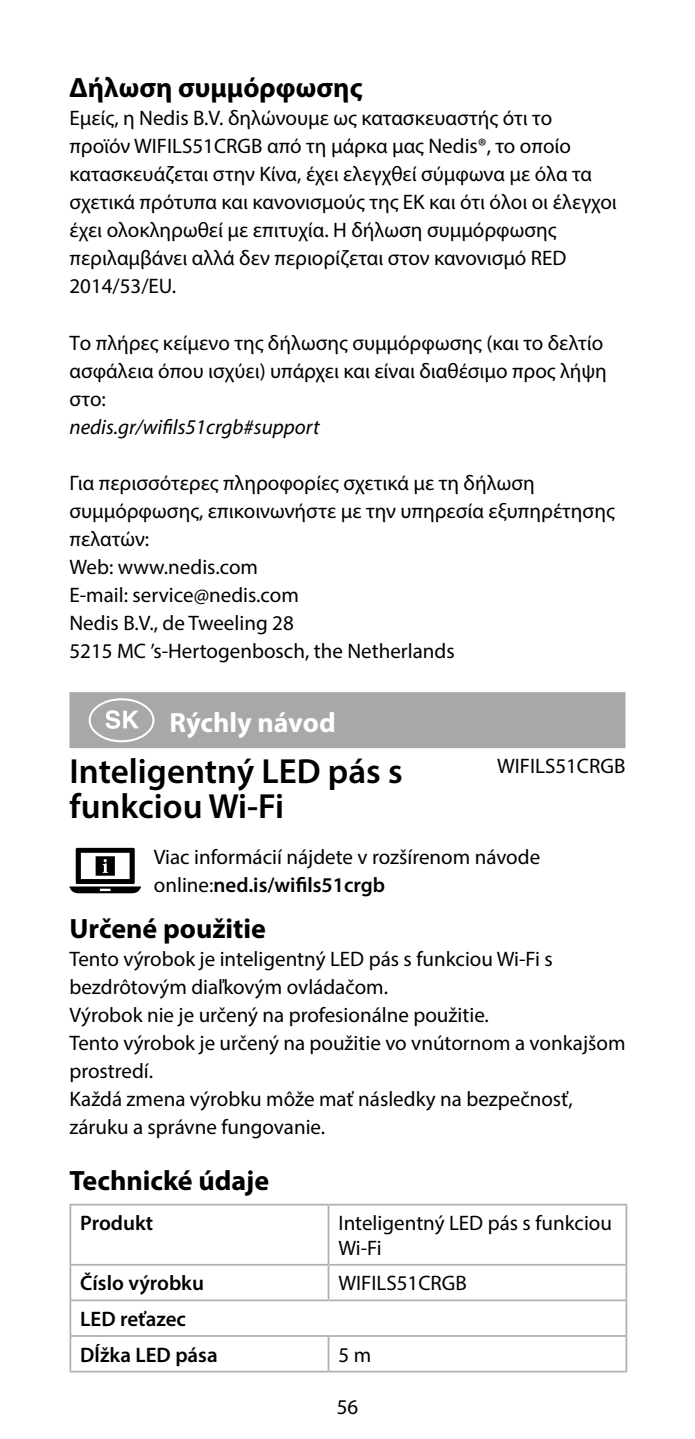
<style>
.page{position:relative;width:695px;height:1439px;background:#fff}
.page>*{position:absolute;margin:0;border:0;box-sizing:border-box;transform-origin:0 0}
.t1{font:63px "manualise countrycodes";color:#fff}
.t2{font:600 35px/35px "Myriad Pro";color:#000}
.t3{font:700 28px "Myriad Pro";color:#000}
.t4{font:700 28px "Myriad Pro";color:#fff}
.t5{font:21px/28px "Myriad Pro";color:#000}
.t6{font:600 21px/35.7px "Myriad Pro";color:#000}
.t7{font:italic 21px "Myriad Pro";color:#000}
.s1{font-weight:600}
</style>
<div class="page">
<div style="left:69px;top:692px;width:556px;height:56px;background:#a8a8a7"></div>
<svg style="left:69px;top:848px;width:72px;height:45px"></svg>
<hr style="left:69px;top:1203px;width:259px;height:2px;background:#abb2b0">
<hr style="left:69px;top:1205px;width:2px;height:59px;background:#abb2b0">
<hr style="left:328px;top:1203px;width:299px;height:2px;background:#abb2b0">
<hr style="left:327px;top:1205px;width:2px;height:59px;background:#abb2b0">
<hr style="left:625px;top:1205px;width:2px;height:59px;background:#abb2b0">
<hr style="left:69px;top:1264px;width:259px;height:1px;background:#abb2b0">
<hr style="left:69px;top:1265px;width:2px;height:34px;background:#abb2b0">
<hr style="left:328px;top:1264px;width:299px;height:1px;background:#abb2b0">
<hr style="left:327px;top:1265px;width:2px;height:34px;background:#abb2b0">
<hr style="left:625px;top:1265px;width:2px;height:34px;background:#abb2b0">
<hr style="left:69px;top:1299px;width:259px;height:2px;background:#abb2b0">
<hr style="left:69px;top:1301px;width:2px;height:34px;background:#abb2b0">
<hr style="left:328px;top:1299px;width:299px;height:2px;background:#abb2b0">
<hr style="left:625px;top:1301px;width:2px;height:34px;background:#abb2b0">
<hr style="left:69px;top:1335px;width:259px;height:1px;background:#abb2b0">
<hr style="left:69px;top:1336px;width:2px;height:34px;background:#abb2b0">
<hr style="left:328px;top:1335px;width:299px;height:1px;background:#abb2b0">
<hr style="left:327px;top:1336px;width:2px;height:34px;background:#abb2b0">
<hr style="left:625px;top:1336px;width:2px;height:34px;background:#abb2b0">
<hr style="left:69px;top:1370px;width:259px;height:2px;background:#abb2b0">
<hr style="left:328px;top:1370px;width:299px;height:2px;background:#abb2b0">
<h3 class="t3" style="left:69px;top:70px;width:294px">Δήλωση συμμόρφωσης</h3>
<p class="t5" style="left:69px;top:104px;width:549px">Εμείς, η Nedis B.V. δηλώνουμε ως κατασκευαστής ότι το προϊόν WIFILS51CRGB από τη μάρκα μας Nedis®, το οποίο κατασκευάζεται στην Κίνα, έχει ελεγχθεί σύμφωνα με όλα τα σχετικά πρότυπα και κανονισμούς της ΕΚ και ότι όλοι οι έλεγχοι έχει ολοκληρωθεί με επιτυχία. Η δήλωση συμμόρφωσης περιλαμβάνει αλλά δεν περιορίζεται στον κανονισμό RED 2014/53/EU.</p>
<p class="t5" style="left:69px;top:328px;width:539px">Το πλήρες κείμενο της δήλωσης συμμόρφωσης (και το δελτίο ασφάλεια όπου ισχύει) υπάρχει και είναι διαθέσιμο προς λήψη στο:</p>
<p class="t7" style="left:69px;top:413px;width:252px">nedis.gr/wifils51crgb#support</p>
<p class="t5" style="left:69px;top:468px;width:546px">Για περισσότερες πληροφορίες σχετικά με τη δήλωση συμμόρφωσης, επικοινωνήστε με την υπηρεσία εξυπηρέτησης πελατών:<br>Web: www.nedis.com<br>E-mail: service@nedis.com<br>Nedis B.V., de Tweeling 28<br>5215 MC ’s-Hertogenbosch, the Netherlands</p>
<h1 class="t1" style="left:79px;top:683px;width:86px">1</h1>
<h3 class="t4" style="left:169px;top:704px;width:168px">Rýchly návod</h3>
<h2 class="t2" style="left:69px;top:753px;width:334px">Inteligentný LED pás s funkciou Wi-Fi</h2>
<p class="t5" style="left:497px;top:751px;width:130px">WIFILS51CRGB</p>
<p class="t5" style="left:154px;top:842px;width:388px">Viac informácií nájdete v rozšírenom návode online:<span class="s1">ned.is/wifils51crgb</span></p>
<h3 class="t3" style="left:69px;top:910px;width:198px">Určené použitie</h3>
<p class="t5" style="left:69px;top:944px;width:557px">Tento výrobok je inteligentný LED pás s funkciou Wi-Fi s bezdrôtovým diaľkovým ovládačom.<br>Výrobok nie je určený na profesionálne použitie.<br>Tento výrobok je určený na použitie vo vnútornom a vonkajšom prostredí.<br>Každá zmena výrobku môže mať následky na bezpečnosť, záruku a správne fungovanie.</p>
<h3 class="t3" style="left:69px;top:1162px;width:201px">Technické údaje</h3>
<p class="t6" style="left:80px;top:1205px;width:74px">Produkt</p>
<p class="t5" style="left:338px;top:1210px;width:275px;line-height:24.5px">Inteligentný LED pás s funkciou<br>Wi-Fi</p>
<p class="t6" style="left:80px;top:1265px;width:125px">Číslo výrobku</p>
<p class="t5" style="left:338px;top:1269px;width:130px">WIFILS51CRGB</p>
<p class="t6" style="left:80px;top:1300px;width:139px">LED reťazec<br>Dĺžka LED pása</p>
<p class="t5" style="left:338px;top:1340px;width:34px">5 m</p>
<p class="t5" style="left:336px;top:1392px;width:23px">56</p>
</div>
